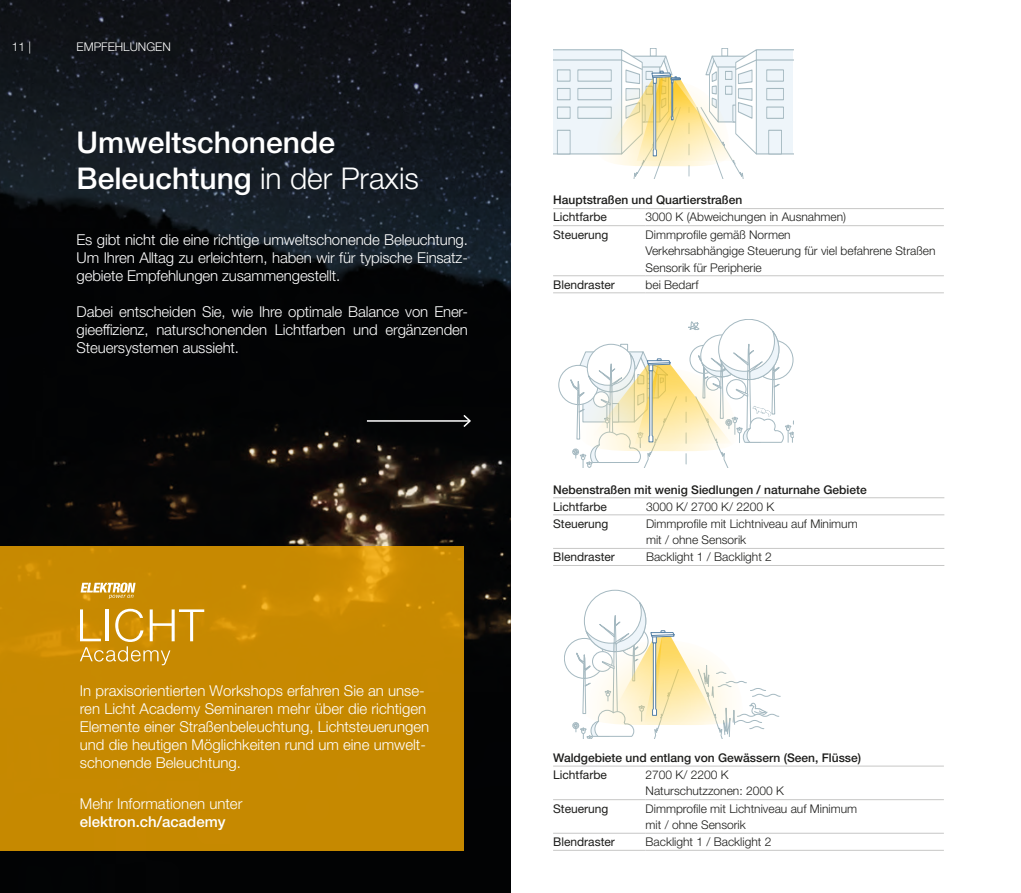
<style>
.page{position:relative;width:1021px;height:893px;background:#fff}
.page>*{position:absolute;margin:0;border:0;box-sizing:border-box;transform-origin:0 0}
.t1{font:500 30px/36px "Helvetica Neue LT Pro";color:#fff}
.t2{font:300 15px/18px "Helvetica Neue LT Pro";color:#fff;text-align:justify}
.t3{font:500 15px "Helvetica Neue LT Pro";color:#fff}
.t4{font:300 12px/16.5px "Helvetica Neue LT Pro";color:#1d1d1b}
.t5{font:500 12px "Helvetica Neue LT Pro";color:#1d1d1b}
.t6{font:12px "Helvetica Neue LT Pro";color:#1d1d1b}
.t7{font:300 12px "Helvetica Neue LT Pro";color:#fff}
.s1{font-weight:300}
</style>
<div class="page">
<img style="left:0;top:0;width:510px;height:893px">
<svg style="left:564px;top:600px;width:216px;height:138px"></svg>
<svg style="left:558px;top:321px;width:236px;height:147px"></svg>
<div style="left:650px;top:48px;width:6px;height:9px;border:1px solid #a5b9c1"></div>
<div style="left:721px;top:48px;width:7px;height:9px;border:1px solid #a5b9c1"></div>
<svg style="left:553px;top:49px;width:240px;height:130px"></svg>
<div style="left:0;top:546px;width:463px;height:304px;background:#c78901"></div>
<hr style="left:367px;top:420px;width:103px;height:2px;background:#fff">
<svg style="left:462px;top:413px;width:10px;height:16px"></svg>
<svg style="left:80px;top:609px;width:124px;height:56px"></svg>
<svg style="left:81px;top:583px;width:54px;height:16px"></svg>
<hr style="left:553px;top:208px;width:92px;height:1px;background:#c7c7c6">
<hr style="left:645px;top:208px;width:298px;height:1px;background:#c7c7c6">
<hr style="left:553px;top:225px;width:92px;height:1px;background:#c7c7c6">
<hr style="left:645px;top:225px;width:298px;height:1px;background:#c7c7c6">
<hr style="left:553px;top:275px;width:92px;height:1px;background:#c7c7c6">
<hr style="left:645px;top:275px;width:298px;height:1px;background:#c7c7c6">
<hr style="left:553px;top:293px;width:92px;height:1px;background:#c7c7c6">
<hr style="left:645px;top:293px;width:298px;height:1px;background:#c7c7c6">
<hr style="left:553px;top:766px;width:92px;height:1px;background:#c7c7c6">
<hr style="left:645px;top:766px;width:298px;height:1px;background:#c7c7c6">
<hr style="left:553px;top:799px;width:92px;height:1px;background:#c7c7c6">
<hr style="left:645px;top:799px;width:298px;height:1px;background:#c7c7c6">
<hr style="left:553px;top:833px;width:92px;height:1px;background:#c7c7c6">
<hr style="left:645px;top:833px;width:298px;height:1px;background:#c7c7c6">
<hr style="left:553px;top:850px;width:92px;height:1px;background:#c7c7c6">
<hr style="left:645px;top:850px;width:298px;height:1px;background:#c7c7c6">
<hr style="left:553px;top:497px;width:93px;height:1px;background:#c7c7c6">
<hr style="left:646px;top:497px;width:298px;height:1px;background:#c7c7c6">
<hr style="left:553px;top:515px;width:93px;height:1px;background:#c7c7c6">
<hr style="left:646px;top:515px;width:298px;height:1px;background:#c7c7c6">
<hr style="left:553px;top:548px;width:93px;height:1px;background:#c7c7c6">
<hr style="left:646px;top:548px;width:298px;height:1px;background:#c7c7c6">
<hr style="left:553px;top:565px;width:93px;height:1px;background:#c7c7c6">
<hr style="left:646px;top:565px;width:298px;height:1px;background:#c7c7c6">
<p class="t7" style="left:12px;top:39px;width:21px">11 |</p>
<p class="t7" style="left:77px;top:39px;width:96px">EMPFEHLUNGEN</p>
<h1 class="t1" style="left:77px;top:124px;width:344px">Umweltschonende<br>Beleuchtung <span class="s1">in der Praxis</span></h1>
<p class="t2" style="left:77px;top:230px;width:393px">Es gibt nicht die eine richtige umweltschonende Beleuchtung.<br>Um Ihren Alltag zu erleichtern, haben wir für typische Einsatz&shy;gebiete Empfehlungen zusammengestellt.</p>
<p class="t2" style="left:77px;top:302px;width:393px">Dabei entscheiden Sie, wie Ihre optimale Balance von Ener&shy;gieeffizienz, naturschonenden Lichtfarben und ergänzenden Steuersystemen aussieht.</p>
<p class="t2" style="left:80px;top:681px;width:351px;text-align:left">In praxisorientierten Workshops erfahren Sie an unse&shy;ren Licht Academy Seminaren mehr über die richtigen Elemente einer Straßenbeleuchtung, Lichtsteuerungen und die heutigen Möglichkeiten rund um eine umwelt&shy;schonende Beleuchtung.</p>
<p class="t2" style="left:80px;top:794px;width:164px">Mehr Informationen unter</p>
<p class="t3" style="left:80px;top:813px;width:147px">elektron.ch/academy</p>
<p class="t5" style="left:553px;top:193px;width:191px">Hauptstraßen und Quartierstraßen</p>
<p class="t6" style="left:553px;top:210px;width:55px">Lichtfarbe</p>
<p class="t4" style="left:645px;top:209px;width:202px">3000 K (Abweichungen in Ausnahmen)</p>
<p class="t6" style="left:553px;top:227px;width:57px">Steuerung</p>
<p class="t4" style="left:645px;top:226px;width:291px">Dimmprofile gemäß Normen<br>Verkehrsabhängige Steuerung für viel befahrene Straßen<br>Sensorik für Peripherie</p>
<p class="t6" style="left:553px;top:277px;width:63px">Blendraster</p>
<p class="t4" style="left:645px;top:276px;width:54px">bei Bedarf</p>
<p class="t5" style="left:553px;top:482px;width:315px">Nebenstraßen mit wenig Siedlungen / naturnahe Gebiete</p>
<p class="t6" style="left:553px;top:499px;width:55px">Lichtfarbe</p>
<p class="t4" style="left:646px;top:498px;width:130px">3000 K/ 2700 K/ 2200 K</p>
<p class="t6" style="left:553px;top:516px;width:57px">Steuerung</p>
<p class="t4" style="left:646px;top:515px;width:213px">Dimmprofile mit Lichtniveau auf Minimum mit / ohne Sensorik</p>
<p class="t6" style="left:553px;top:550px;width:63px">Blendraster</p>
<p class="t4" style="left:646px;top:548px;width:127px">Backlight 1 / Backlight 2</p>
<p class="t5" style="left:553px;top:750px;width:309px">Waldgebiete und entlang von Gewässern (Seen, Flüsse)</p>
<p class="t6" style="left:553px;top:767px;width:55px">Lichtfarbe</p>
<p class="t4" style="left:645px;top:766px;width:140px">2700 K/ 2200 K<br>Naturschutzzonen: 2000 K</p>
<p class="t6" style="left:553px;top:801px;width:57px">Steuerung</p>
<p class="t4" style="left:645px;top:800px;width:213px">Dimmprofile mit Lichtniveau auf Minimum mit / ohne Sensorik</p>
<p class="t6" style="left:553px;top:834px;width:63px">Blendraster</p>
<p class="t4" style="left:645px;top:833px;width:127px">Backlight 1 / Backlight 2</p>
</div>
